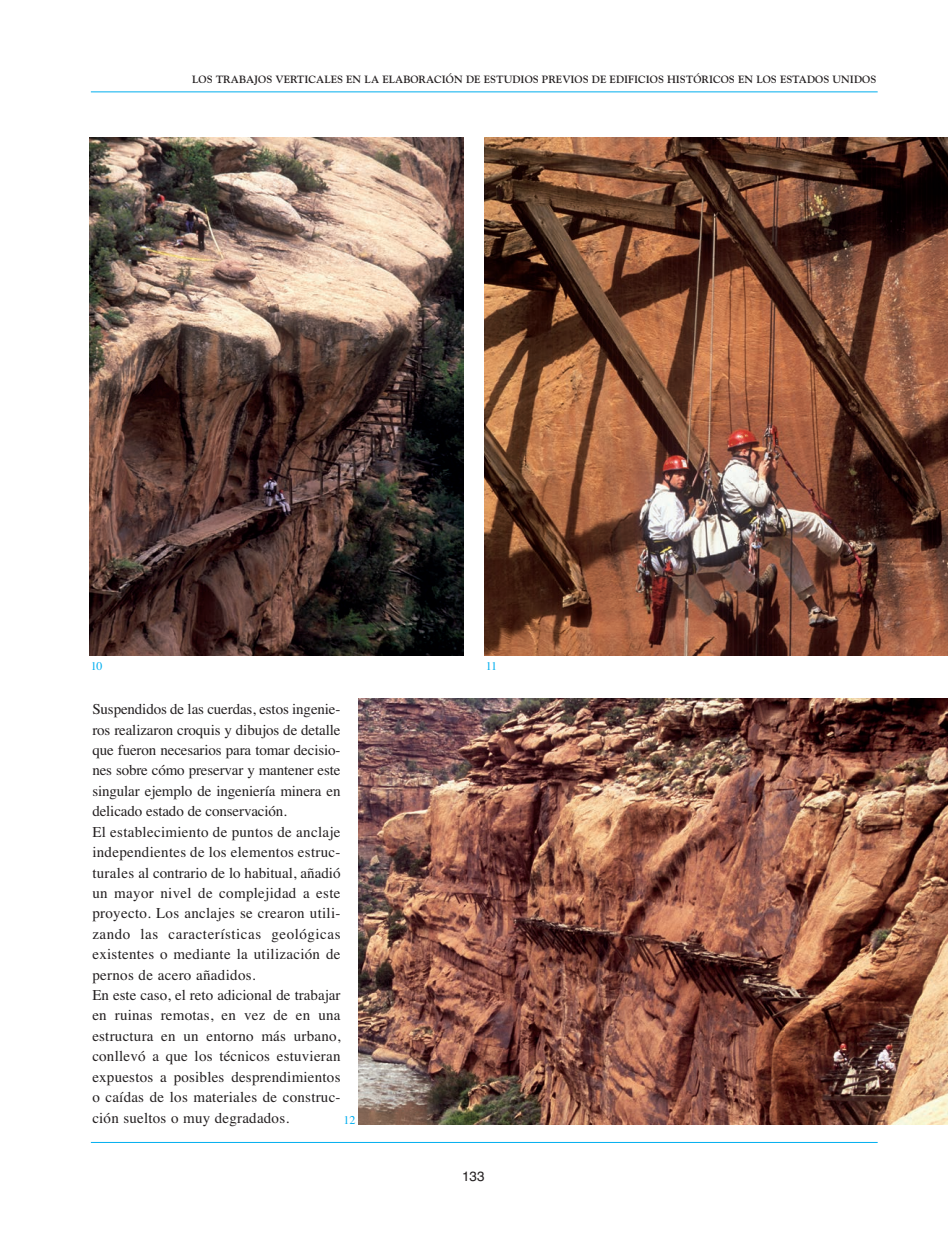
<style>
.page{position:relative;width:948px;height:1244px;background:#fff}
.page>*{position:absolute;margin:0;border:0;box-sizing:border-box;transform-origin:0 0}
.t1{font:15px/20.4px "Times";letter-spacing:.015em;color:#231f20}
.t2{font:13.5px "Helvetica";color:#231f20}
.t3{font:12px "Times";color:#00aeef}
.t4{font:700 10.5px "Goudy";color:#231f20}
</style>
<div class="page">
<hr style="left:91px;top:92px;width:786px;height:1px;background:#00aeef">
<hr style="left:91px;top:1142px;width:786px;height:1px;background:#00aeef">
<img style="left:359px;top:699px;width:589px;height:425px">
<img style="left:484px;top:137px;width:464px;height:518px">
<img style="left:89px;top:137px;width:374px;height:518px">
<p class="t4" style="left:192px;top:75px;width:685px">LOS TRABAJOS VERTICALES EN LA ELABORACIÓN DE ESTUDIOS PREVIOS DE EDIFICIOS HISTÓRICOS EN LOS ESTADOS UNIDOS</p>
<p class="t3" style="left:91px;top:661px;width:13px">10</p>
<p class="t3" style="left:486px;top:661px;width:13px">11</p>
<p class="t1" style="left:92px;top:700px;width:250px">Suspendidos de las cuerdas, estos ingenie&shy;ros realizaron croquis y dibujos de detalle que fueron necesarios para tomar decisio&shy;nes sobre cómo preservar y mantener este singular ejemplo de ingeniería minera en delicado estado de conservación.<br>El establecimiento de puntos de anclaje independientes de los elementos estruc&shy;turales al contrario de lo habitual, añadió un mayor nivel de complejidad a este proyecto. Los anclajes se crearon utili&shy;zando las características geológicas existentes o mediante la utilización de pernos de acero añadidos.<br>En este caso, el reto adicional de trabajar en ruinas remotas, en vez de en una estructura en un entorno más urbano, conllevó a que los técnicos estuvieran expuestos a posibles desprendimientos o caídas de los materiales de construc&shy;ción sueltos o muy degradados.</p>
<p class="t3" style="left:343px;top:1116px;width:13px">12</p>
<p class="t2" style="left:462px;top:1171px;width:24px">133</p>
</div>
